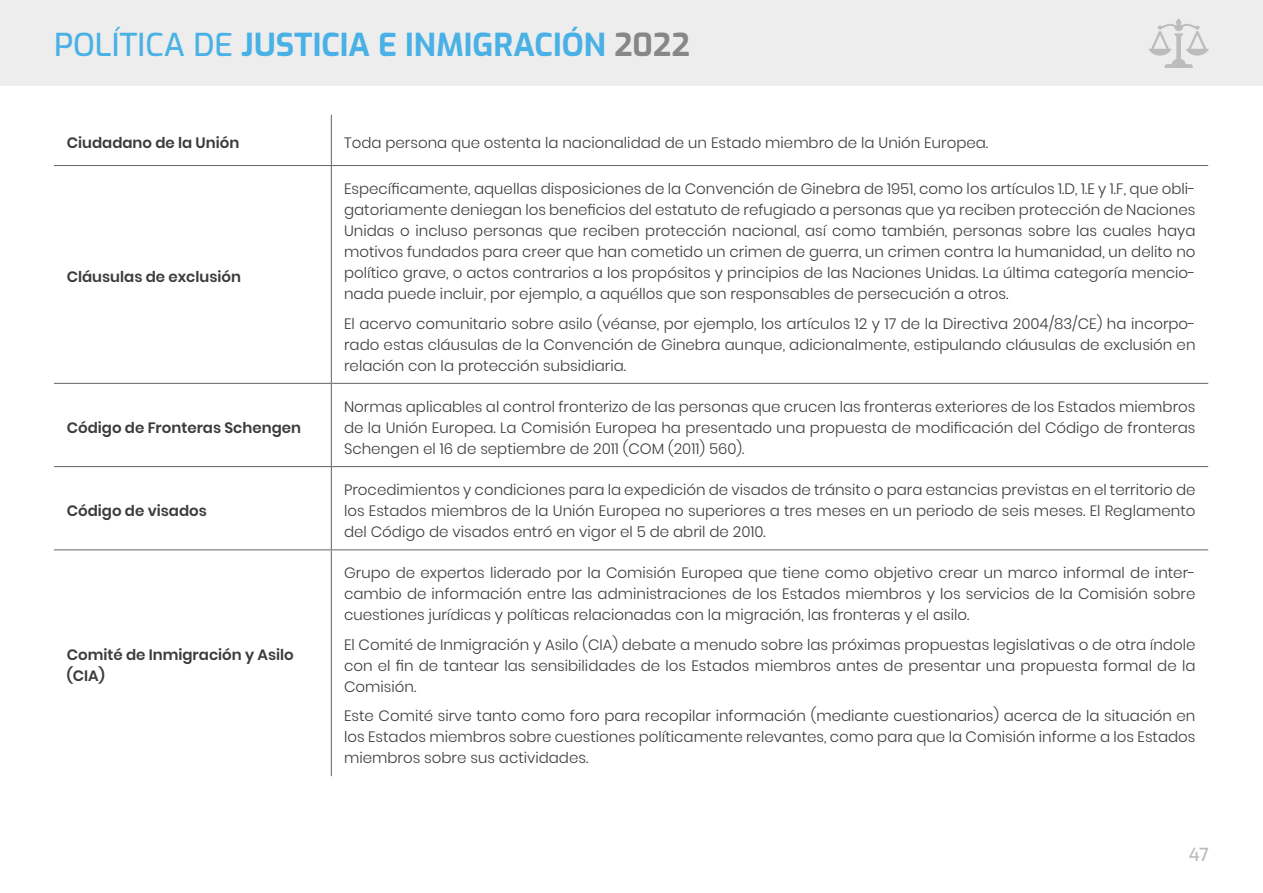
<style>
.page{position:relative;width:1263px;height:893px;background:#fff}
.page>*{position:absolute;margin:0;border:0;box-sizing:border-box;transform-origin:0 0}
.t1{font:700 31.5px "Exo";color:#49b1e5}
.t2{font:500 18px "Exo";color:#bcbcbc}
.t3{font:300 15px/21px "Poppins";color:#3c3c3b;text-align:justify}
.t4{font:600 15px/21px "Poppins";color:#3c3c3b}
.s1{font-weight:500}
.s2{color:#878787}
</style>
<div class="page">
<hr style="left:54px;top:165px;width:277px;height:1px;background:#646363">
<hr style="left:331px;top:165px;width:877px;height:1px;background:#646363">
<hr style="left:54px;top:383px;width:277px;height:1px;background:#646363">
<hr style="left:331px;top:383px;width:877px;height:1px;background:#646363">
<hr style="left:54px;top:466px;width:277px;height:1px;background:#646363">
<hr style="left:331px;top:466px;width:877px;height:1px;background:#646363">
<hr style="left:54px;top:549px;width:277px;height:1px;background:#646363">
<hr style="left:331px;top:549px;width:877px;height:1px;background:#646363">
<hr style="left:331px;top:115px;width:1px;height:50px;background:#646363">
<hr style="left:331px;top:166px;width:1px;height:217px;background:#646363">
<hr style="left:331px;top:384px;width:1px;height:82px;background:#646363">
<hr style="left:331px;top:467px;width:1px;height:82px;background:#646363">
<hr style="left:331px;top:550px;width:1px;height:226px;background:#646363">
<div style="left:0;top:0;width:1263px;height:85px;background:#ededed"></div>
<svg style="left:1148px;top:18px;width:61px;height:50px"></svg>
<h1 class="t1" style="left:54px;top:22px;width:637px"><span class="s1">POLÍTICA DE</span> JUSTICIA E INMIGRACIÓN <span class="s2">2022</span></h1>
<p class="t4" style="left:67px;top:132px;width:174px">Ciudadano de la Unión</p>
<p class="t3" style="left:344px;top:132px;width:646px">Toda persona que ostenta la nacionalidad de un Estado miembro de la Unión Europea.</p>
<p class="t4" style="left:67px;top:267px;width:176px">Cláusulas de exclusión</p>
<p class="t4" style="left:67px;top:417px;width:236px">Código de Fronteras Schengen</p>
<p class="t4" style="left:67px;top:500px;width:142px">Código de visados</p>
<p class="t4" style="left:67px;top:645px;width:229px">Comité de Inmigración y Asilo (CIA)</p>
<p class="t3" style="left:344px;top:178px;width:853px">Específicamente, aquellas disposiciones de la Convención de Ginebra de 1951, como los artículos 1.D, 1.E y 1.F, que obli&shy;gatoriamente deniegan los beneficios del estatuto de refugiado a personas que ya reciben protección de Naciones Unidas o incluso personas que reciben protección nacional, así como también, personas sobre las cuales haya motivos fundados para creer que han cometido un crimen de guerra, un crimen contra la humanidad, un delito no político grave, o actos contrarios a los propósitos y principios de las Naciones Unidas. La última categoría mencio&shy;nada puede incluir, por ejemplo, a aquéllos que son responsables de persecución a otros.</p>
<p class="t3" style="left:344px;top:313px;width:853px">El acervo comunitario sobre asilo (véanse, por ejemplo, los artículos 12 y 17 de la Directiva 2004/83/CE) ha incorpo&shy;rado estas cláusulas de la Convención de Ginebra aunque, adicionalmente, estipulando cláusulas de exclusión en relación con la protección subsidiaria.</p>
<p class="t3" style="left:344px;top:396px;width:853px">Normas aplicables al control fronterizo de las personas que crucen las fronteras exteriores de los Estados miembros de la Unión Europea. La Comisión Europea ha presentado una propuesta de modificación del Código de fronteras Schengen el 16 de septiembre de 2011 (COM (2011) 560).</p>
<p class="t3" style="left:344px;top:479px;width:853px">Procedimientos y condiciones para la expedición de visados de tránsito o para estancias previstas en el territorio de los Estados miembros de la Unión Europea no superiores a tres meses en un periodo de seis meses. El Reglamento del Código de visados entró en vigor el 5 de abril de 2010.</p>
<p class="t3" style="left:344px;top:563px;width:853px">Grupo de expertos liderado por la Comisión Europea que tiene como objetivo crear un marco informal de inter&shy;cambio de información entre las administraciones de los Estados miembros y los servicios de la Comisión sobre cuestiones jurídicas y políticas relacionadas con la migración, las fronteras y el asilo.</p>
<p class="t3" style="left:344px;top:634px;width:853px">El Comité de Inmigración y Asilo (CIA) debate a menudo sobre las próximas propuestas legislativas o de otra índole con el fin de tantear las sensibilidades de los Estados miembros antes de presentar una propuesta formal de la Comisión.</p>
<p class="t3" style="left:344px;top:706px;width:853px">Este Comité sirve tanto como foro para recopilar información (mediante cuestionarios) acerca de la situación en los Estados miembros sobre cuestiones políticamente relevantes, como para que la Comisión informe a los Estados miembros sobre sus actividades.</p>
<p class="t2" style="left:1189px;top:841px;width:22px">47</p>
</div>
